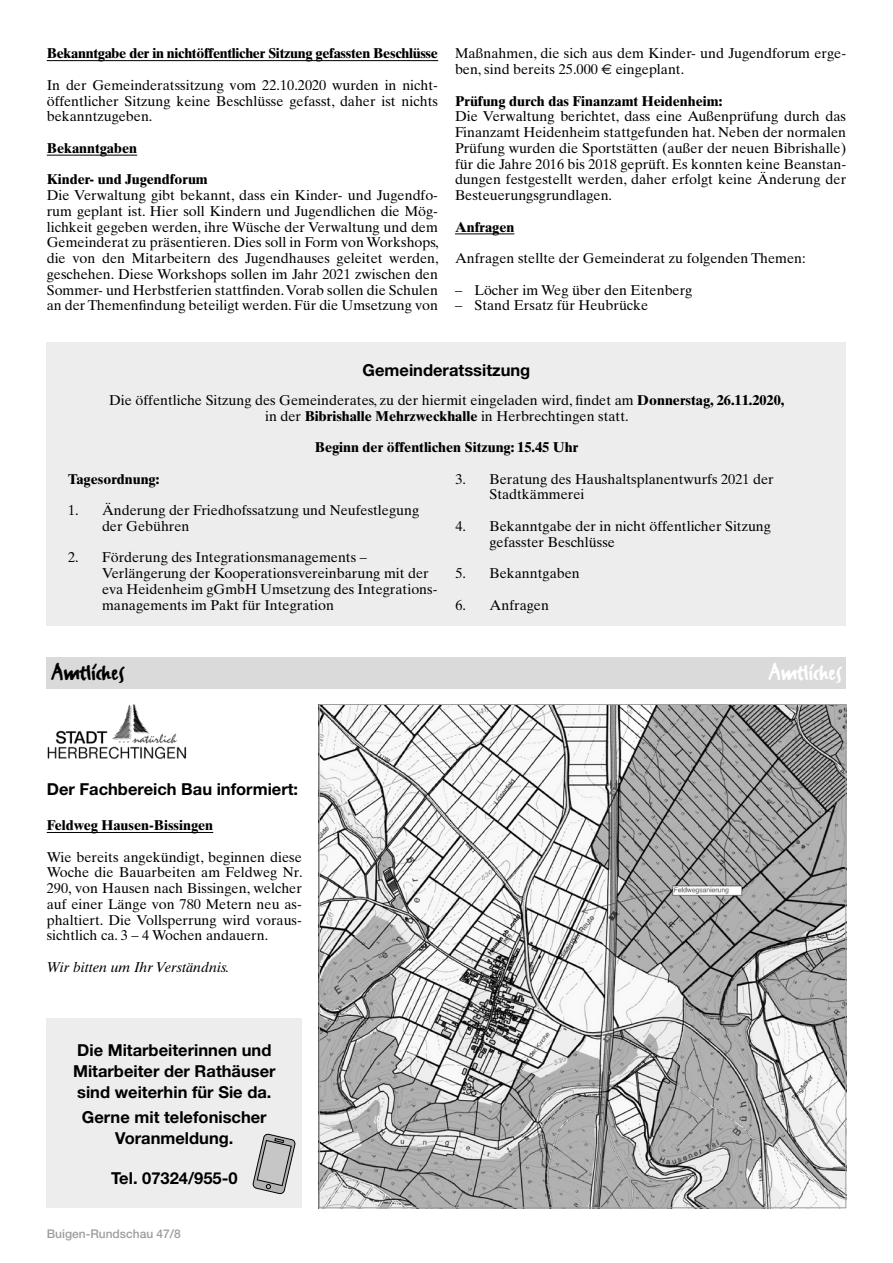
<style>
.page{position:relative;width:893px;height:1263px;background:#fff}
.page>*{position:absolute;margin:0;border:0;box-sizing:border-box;transform-origin:0 0}
.t1{font:27px "FF Erikrighthand";color:#000}
.t2{font:27px "FF Erikrighthand";color:#fff}
.t3{font:700 16.5px/21px "Helvetica Neue";color:#000}
.t4{font:14.25px/15.8px "Times Ten";color:#000}
.t5{font:700 14.25px "Times Ten";color:#000}
.t6{font:700 14.25px "Times Ten";letter-spacing:-.02em;color:#000}
.t7{font:italic 14.25px "Times Ten";color:#000}
.t8{font:500 12px "Helvetica Neue";color:#9d9d9c}
.s1{font-family:"Euro Sans"}
.s2{font-weight:700}
</style>
<div class="page">
<div style="left:47px;top:342px;width:799px;height:283px;background:#ededed"></div>
<hr style="left:47px;top:60px;width:391px;height:1px;background:#000">
<hr style="left:47px;top:155px;width:90px;height:1px;background:#000">
<hr style="left:455px;top:234px;width:59px;height:1px;background:#000">
<div style="left:47px;top:657px;width:799px;height:32px;background:#dadada"></div>
<hr style="left:47px;top:832px;width:166px;height:1px;background:#000">
<img style="left:47px;top:704px;width:140px;height:55px">
<img style="left:321px;top:706px;width:523px;height:500px">
<div style="left:47px;top:1018px;width:255px;height:190px;background:#ededed"></div>
<svg style="left:252px;top:1133px;width:44px;height:62px"></svg>
<p class="t6" style="left:47px;top:45px;width:393px">Bekanntgabe der in nichtöffentlicher Sitzung gefassten Beschlüsse</p>
<p class="t4" style="left:47px;top:77px;width:393px;text-align:justify">In der Gemeinderatssitzung vom 22.10.2020 wurden in nicht&shy;öffentlicher Sitzung keine Beschlüsse gefasst, daher ist nichts bekanntzugeben.</p>
<p class="t5" style="left:47px;top:139px;width:92px">Bekanntgaben</p>
<p class="t5" style="left:47px;top:171px;width:163px">Kinder- und Jugendforum</p>
<p class="t4" style="left:47px;top:187px;width:393px;text-align:justify">Die Verwaltung gibt bekannt, dass ein Kinder- und Jugendfo&shy;rum geplant ist. Hier soll Kindern und Jugendlichen die Mög&shy;lichkeit gegeben werden, ihre Wüsche der Verwaltung und dem Gemeinderat zu präsentieren. Dies soll in Form von Workshops, die von den Mitarbeitern des Jugendhauses geleitet werden, geschehen. Diese Workshops sollen im Jahr 2021 zwischen den Sommer- und Herbstferien stattfinden. Vorab sollen die Schulen an der Themenfindung beteiligt werden. Für die Umsetzung von</p>
<p class="t4" style="left:455px;top:45px;width:393px">Maßnahmen, die sich aus dem Kinder- und Jugendforum erge&shy;ben, sind bereits 25.000 <span class="s1">€</span> eingeplant.</p>
<p class="t5" style="left:455px;top:92px;width:269px">Prüfung durch das Finanzamt Heidenheim:</p>
<p class="t4" style="left:455px;top:108px;width:393px;text-align:justify">Die Verwaltung berichtet, dass eine Außenprüfung durch das Finanzamt Heidenheim stattgefunden hat. Neben der normalen Prüfung wurden die Sportstätten (außer der neuen Bibrishalle) für die Jahre 2016 bis 2018 geprüft. Es konnten keine Beanstan&shy;dungen festgestellt werden, daher erfolgt keine Änderung der Besteuerungsgrundlagen.</p>
<p class="t5" style="left:455px;top:218px;width:61px">Anfragen</p>
<p class="t4" style="left:455px;top:250px;width:352px">Anfragen stellte der Gemeinderat zu folgenden Themen:</p>
<p class="t4" style="left:455px;top:282px;width:239px">– Löcher im Weg über den Eitenberg</p>
<p class="t4" style="left:455px;top:297px;width:195px">– Stand Ersatz für Heubrücke</p>
<p class="t3" style="left:363px;top:360px;width:169px">Gemeinderatssitzung</p>
<p class="t4" style="left:109px;top:392px;width:677px;text-align:center">Die öffentliche Sitzung des Gemeinderates, zu der hiermit eingeladen wird, findet am <span class="s2">Donnerstag, 26.11.2020, </span>in der <span class="s2">Bibrishalle Mehrzweckhalle</span> in Herbrechtingen statt.</p>
<p class="t5" style="left:315px;top:438px;width:265px">Beginn der öffentlichen Sitzung: 15.45 Uhr</p>
<p class="t5" style="left:68px;top:470px;width:93px">Tagesordnung:</p>
<p class="t4" style="left:102px;top:502px;width:319px;text-indent:-34px">1. Änderung der Friedhofssatzung und Neufestlegung der Gebühren</p>
<p class="t4" style="left:102px;top:549px;width:337px;text-indent:-34px">2. Förderung des Integrationsmanagements – Verlängerung der Kooperationsvereinbarung mit der eva Heidenheim gGmbH Umsetzung des Integrations&shy;managements im Pakt für Integration</p>
<p class="t4" style="left:489px;top:471px;width:286px;text-indent:-34px">3. Beratung des Haushaltsplanentwurfs 2021 der<br>Stadtkämmerei</p>
<p class="t4" style="left:489px;top:518px;width:283px;text-indent:-34px">4. Bekanntgabe der in nicht öffentlicher Sitzung gefasster Beschlüsse</p>
<p class="t4" style="left:455px;top:565px;width:126px">5. Bekanntgaben</p>
<p class="t4" style="left:455px;top:597px;width:95px">6. Anfragen</p>
<h1 class="t1" style="left:51px;top:656px;width:75px">Amtliches</h1>
<h1 class="t2" style="left:768px;top:656px;width:75px">Amtliches</h1>
<p class="t3" style="left:47px;top:779px;width:253px">Der Fachbereich Bau informiert:</p>
<p class="t5" style="left:47px;top:816px;width:168px">Feldweg Hausen-Bissingen</p>
<p class="t4" style="left:47px;top:849px;width:257px;text-align:justify">Wie bereits angekündigt, beginnen diese Woche die Bauarbeiten am Feldweg Nr.<br>290, von Hausen nach Bissingen, welcher auf einer Länge von 780 Metern neu as&shy;phaltiert. Die Vollsperrung wird voraus&shy;sichtlich ca. 3 – 4 Wochen andauern.</p>
<p class="t7" style="left:47px;top:959px;width:184px">Wir bitten um Ihr Verständnis.</p>
<p class="t3" style="left:73px;top:1039px;width:204px">Die Mitarbeiterinnen und<br>Mitarbeiter der Rathäuser sind weiterhin für Sie da.</p>
<p class="t3" style="left:82px;top:1106px;width:186px;text-align:center">Gerne mit telefonischer<br>Voranmeldung.</p>
<p class="t3" style="left:111px;top:1167px;width:128px">Tel. 07324/955-0</p>
<p class="t8" style="left:47px;top:1227px;width:136px">Buigen-Rundschau 47/8</p>
</div>
